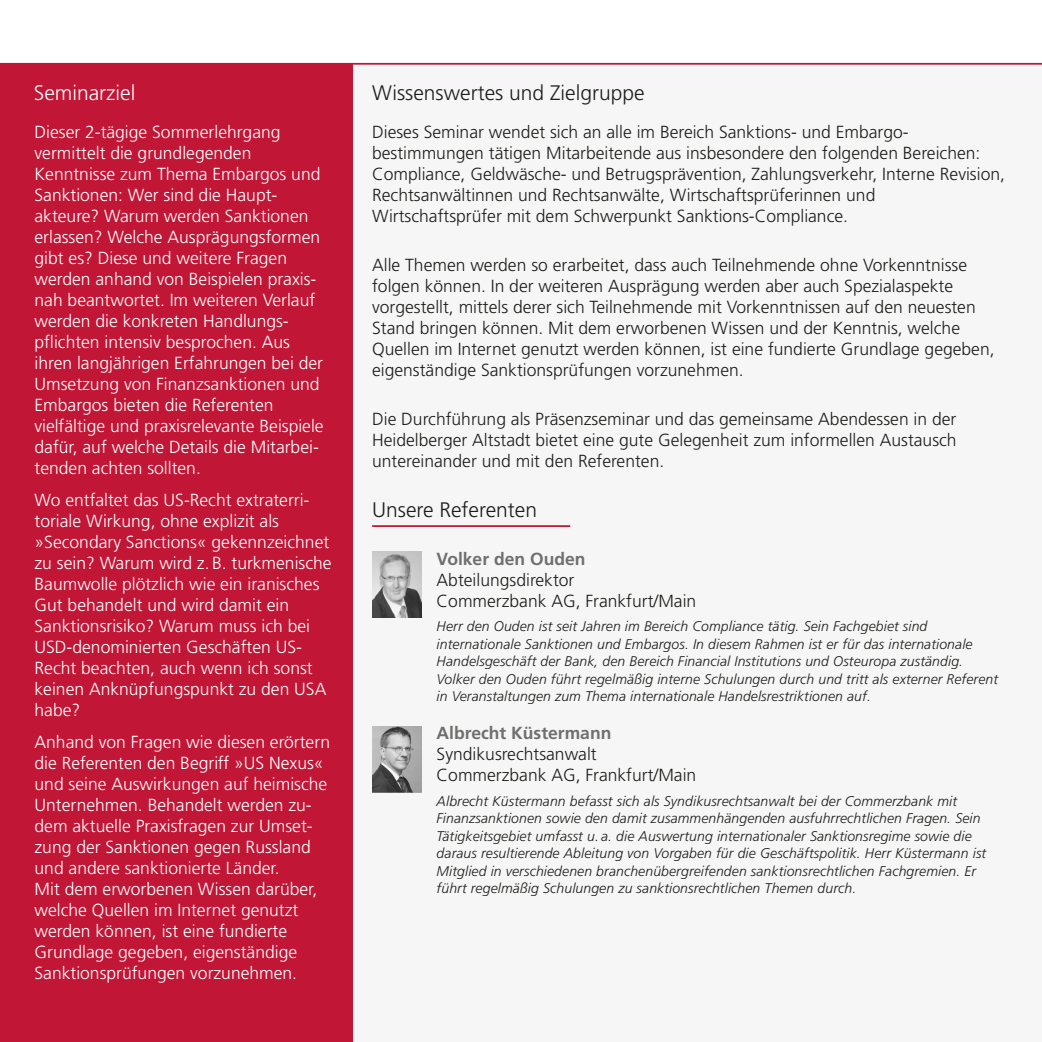
<style>
.page{position:relative;width:1042px;height:1042px;background:#fff}
.page>*{position:absolute;margin:0;border:0;box-sizing:border-box;transform-origin:0 0}
.t1{font:300 21px "Frutiger LT Pro";color:#1d1d1b}
.t2{font:300 21px "Frutiger LT Pro";color:#fff}
.t3{font:300 17.5px/21px "Frutiger LT Pro";color:#fff}
.t4{font:300 17.5px/21px "Frutiger LT Pro";color:#1d1d1b}
.t5{font:700 17.5px "Frutiger LT Pro";color:#6f6f6e}
.t6{font:italic 300 14px/17.5px "Frutiger LT Pro";letter-spacing:.01em;color:#1d1d1b}
.s1{font-size:17.32px}
</style>
<div class="page">
<hr style="left:0;top:0;width:1px;height:65px;background:#c21636">
<div style="left:352px;top:65px;width:690px;height:977px;background:#f6f6f6"></div>
<hr style="left:0;top:63px;width:1042px;height:2px;background:#c21636">
<div style="left:0;top:64px;width:352px;height:978px;background:#c21636"></div>
<hr style="left:372px;top:525px;width:198px;height:2px;background:#c21636">
<img style="left:372px;top:552px;width:50px;height:66px">
<img style="left:372px;top:726px;width:50px;height:66px">
<p class="t2" style="left:34px;top:84px;width:103px">Seminarziel</p>
<p class="t3" style="left:35px;top:123px;width:291px">Dieser 2-tägige Sommerlehrgang vermittelt die grundlegenden Kenntnisse zum Thema Embargos und Sanktionen: Wer sind die Haupt&shy;akteure? Warum werden Sanktionen erlassen? Welche Ausprägungsformen gibt es? Diese und weitere Fragen werden anhand von Beispielen praxis&shy;nah beantwortet. Im weiteren Verlauf werden die konkreten Handlungs&shy;pflichten intensiv besprochen. Aus ihren langjährigen Erfahrungen bei der Umsetzung von Finanzsanktionen und Embargos bieten die Referenten vielfältige und praxisrelevante Beispiele dafür, auf welche Details die Mitarbei&shy;tenden achten sollten.</p>
<p class="t3" style="left:35px;top:491px;width:299px">Wo entfaltet das US-Recht extraterri&shy;toriale Wirkung, ohne explizit als »Secondary Sanctions« gekennzeichnet zu sein? Warum wird z. B. turkmenische Baumwolle plötzlich wie ein iranisches Gut behandelt und wird damit ein Sanktionsrisiko? Warum muss ich bei USD-denominierten Geschäften US-Recht beachten, auch wenn ich sonst keinen Anknüpfungspunkt zu den USA habe?</p>
<p class="t3" style="left:35px;top:732px;width:297px">Anhand von Fragen wie diesen erörtern die <span class="s1">Referenten</span> den Begriff »US Nexus« und seine Auswirkungen auf heimische Unternehmen. Behandelt werden zu&shy;dem aktuelle Praxisfragen zur Umset&shy;zung der Sanktionen gegen Russland und andere sanktionierte Länder.<br>Mit dem erworbenen Wissen darüber, welche Quellen im Internet genutzt werden können, ist eine fundierte Grundlage gegeben, eigenständige Sanktionsprüfungen vorzunehmen.</p>
<p class="t1" style="left:372px;top:84px;width:274px">Wissenswertes und Zielgruppe</p>
<p class="t4" style="left:372px;top:123px;width:634px">Dieses Seminar wendet sich an alle im Bereich Sanktions- und Embargo&shy;bestimmungen tätigen Mitarbeitende aus insbesondere den folgenden Bereichen:<br>Compliance, Geldwäsche- und Betrugsprävention, Zahlungsverkehr, Interne Revision, Rechtsanwältinnen und Rechtsanwälte, Wirtschaftsprüferinnen und Wirtschaftsprüfer mit dem Schwerpunkt Sanktions-Compliance.</p>
<p class="t4" style="left:372px;top:256px;width:624px">Alle Themen werden so erarbeitet, dass auch Teilnehmende ohne Vorkenntnisse folgen können. In der weiteren Ausprägung werden aber auch Spezialaspekte vorgestellt, mittels derer sich Teilnehmende mit Vorkenntnissen auf den neuesten Stand bringen können. Mit dem erworbenen Wissen und der Kenntnis, welche Quellen im Internet genutzt werden können, ist eine fundierte Grundlage gegeben, eigenständige Sanktionsprüfungen vorzunehmen.</p>
<p class="t4" style="left:372px;top:410px;width:586px;text-align:justify">Die Durchführung als Präsenzseminar und das gemeinsame Abendessen in der Heidelberger Altstadt bietet eine gute Gelegenheit zum informellen Austausch untereinander und mit den Referenten.</p>
<p class="t1" style="left:372px;top:502px;width:166px">Unsere Referenten</p>
<p class="t5" style="left:437px;top:552px;width:150px">Volker den Ouden</p>
<p class="t4" style="left:437px;top:571px;width:261px">Abteilungsdirektor<br>Commerzbank AG, Frankfurt/Main</p>
<p class="t6" style="left:437px;top:619px;width:563px">Herr den Ouden ist seit Jahren im Bereich Compliance tätig. Sein Fachgebiet sind internationale Sanktionen und Embargos. In diesem Rahmen ist er für das internationale Handelsgeschäft der Bank, den Bereich Financial Institutions und Osteuropa zuständig.<br>Volker den Ouden führt regelmäßig interne Schulungen durch und tritt als externer Referent in Veranstaltungen zum Thema internationale Handelsrestriktionen auf.</p>
<p class="t5" style="left:437px;top:726px;width:176px">Albrecht Küstermann</p>
<p class="t4" style="left:437px;top:745px;width:261px">Syndikusrechtsanwalt<br>Commerzbank AG, Frankfurt/Main</p>
<p class="t6" style="left:437px;top:793px;width:551px">Albrecht Küstermann befasst sich als Syndikusrechtsanwalt bei der Commerzbank mit Finanzsanktionen sowie den damit zusammenhängenden ausfuhrrechtlichen Fragen. Sein Tätigkeitsgebiet umfasst u. a. die Auswertung internationaler Sanktionsregime sowie die daraus resultierende Ableitung von Vorgaben für die Geschäftspolitik. Herr Küstermann ist Mitglied in verschiedenen branchenübergreifenden sanktionsrechtlichen Fachgremien. Er führt regelmäßig Schulungen zu sanktionsrechtlichen Themen durch.</p>
</div>
